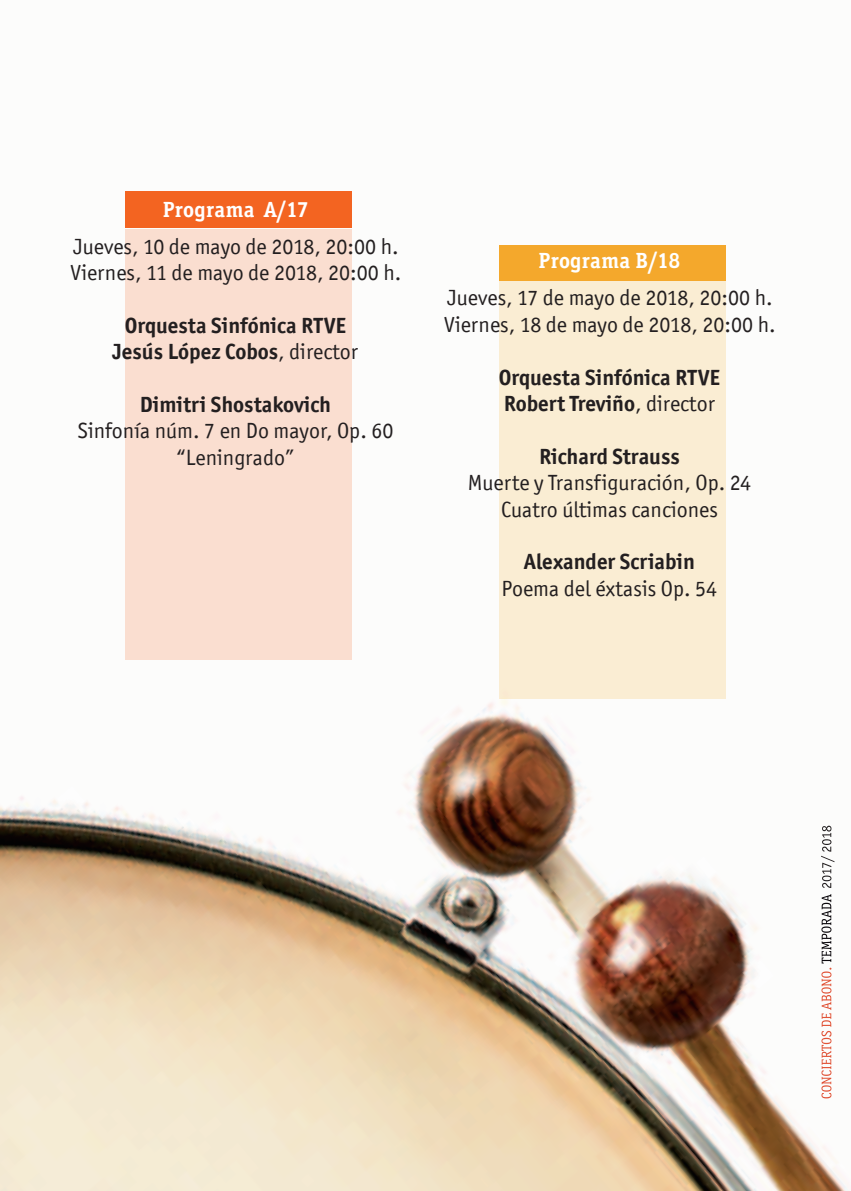
<style>
.page{position:relative;width:851px;height:1191px;background:#fff}
.page>*{position:absolute;margin:0;border:0;box-sizing:border-box;transform-origin:0 0}
.t1{font:22px/26.4px "ITC Officina RTVE Sans";color:#231f20}
.t2{font:700 22px/26.4px "ITC Officina RTVE Sans";color:#231f20;text-align:center}
.t3{font:700 22px "ITC Officina RTVE Serif";letter-spacing:.005em;color:#fff}
.s1{font-weight:400}
</style>
<div class="page">
<img style="left:0;top:191px;width:849px;height:1000px">
<div style="left:125px;top:229px;width:227px;height:430px;background:#faded0"></div>
<div style="left:125px;top:192px;width:227px;height:36px;background:#f36421"></div>
<div style="left:499px;top:281px;width:226px;height:417px;background:#faedd3"></div>
<div style="left:499px;top:245px;width:226px;height:35px;background:#f4a82c"></div>
<svg style="left:821px;top:894px;width:10px;height:204px"></svg>
<svg style="left:820px;top:825px;width:14px;height:63px"></svg>
<p class="t3" style="left:163px;top:196px;width:147px">Programa A/17</p>
<p class="t1" style="left:70px;top:233px;width:332px">Jueves, 10 de mayo de 2018, 20:00 h.<br>Viernes, 11 de mayo de 2018, 20:00 h.</p>
<p class="t2" style="left:113px;top:312px;width:247px">Orquesta Sinfónica RTVE<br>Jesús López Cobos<span class="s1">, director</span></p>
<p class="t2" style="left:140px;top:391px;width:193px">Dimitri Shostakovich</p>
<p class="t1" style="left:77px;top:418px;width:317px;text-align:center">Sinfonía núm. 7 en Do mayor, Op. 60 “Leningrado”</p>
<p class="t3" style="left:538px;top:247px;width:143px">Programa B/18</p>
<p class="t1" style="left:444px;top:284px;width:333px">Jueves, 17 de mayo de 2018, 20:00 h.<br>Viernes, 18 de mayo de 2018, 20:00 h.</p>
<p class="t2" style="left:499px;top:364px;width:222px;text-align:left">Orquesta Sinfónica RTVE<br>Robert Treviño<span class="s1">, director</span></p>
<p class="t2" style="left:539px;top:443px;width:142px">Richard Strauss</p>
<p class="t1" style="left:467px;top:469px;width:285px;text-align:center">Muerte y Transfiguración, Op. 24<br>Cuatro últimas canciones</p>
<p class="t2" style="left:524px;top:548px;width:172px">Alexander Scriabin</p>
<p class="t1" style="left:501px;top:575px;width:217px">Poema del éxtasis Op. 54</p>
</div>
